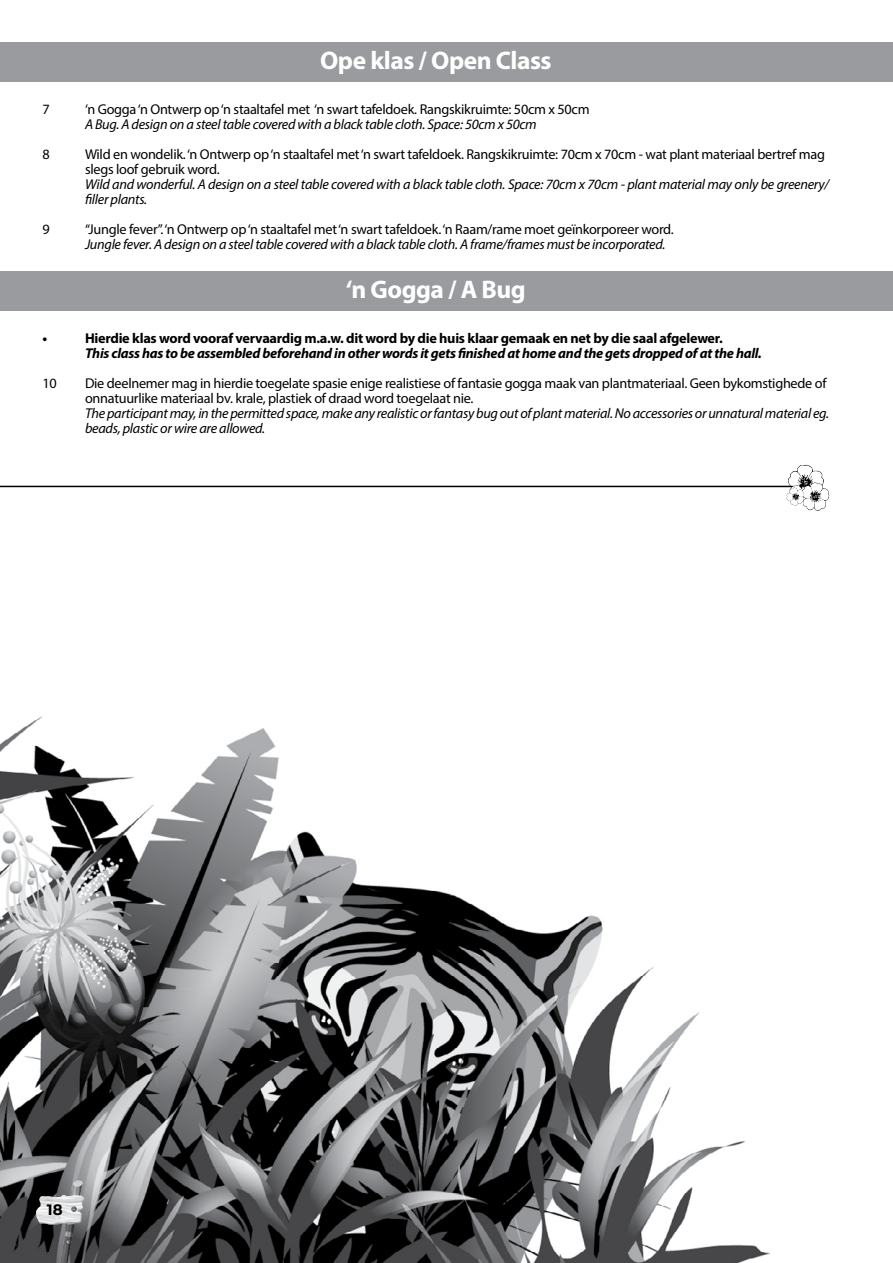
<style>
.page{position:relative;width:893px;height:1263px;background:#fff}
.page>*{position:absolute;margin:0;border:0;box-sizing:border-box;transform-origin:0 0}
.t1{font:700 25.5px "Myriad Pro";letter-spacing:-.02em;color:#fff}
.t2{font:700 15px "Montserrat";color:#000}
.t3{font:14.25px/15px "Myriad Pro";letter-spacing:-.02em;color:#000}
.t4{font:italic 14.25px/15px "Myriad Pro";letter-spacing:-.02em;color:#000}
.t5{font:italic 700 14.25px "Myriad Pro";letter-spacing:-.02em;color:#000}
.t6{font:700 14.25px "Myriad Pro";letter-spacing:-.02em;color:#000}
</style>
<div class="page">
<img style="left:0;top:716px;width:770px;height:547px">
<img style="left:36px;top:1180px;width:50px;height:83px">
<div style="left:0;top:43px;width:893px;height:39px;background:#999b9e"></div>
<div style="left:0;top:271px;width:893px;height:39px;background:#999b9e"></div>
<hr style="left:0;top:486px;width:808px;height:1px;background:#000">
<svg style="left:786px;top:465px;width:43px;height:46px"></svg>
<hr style="left:892px;top:274px;width:1px;height:81px;background:#999b9e">
<h1 class="t1" style="left:320px;top:44px;width:233px">Ope klas / Open Class</h1>
<p class="t3" style="left:43px;top:101px;width:9px">7</p>
<p class="t3" style="left:85px;top:101px;width:506px">‘n Gogga ‘n Ontwerp op ‘n staaltafel met ‘n swart tafeldoek. Rangskikruimte: 50cm x 50cm</p>
<p class="t4" style="left:85px;top:116px;width:453px">A Bug. A design on a steel table covered with a black table cloth. Space: 50cm x 50cm</p>
<p class="t3" style="left:43px;top:146px;width:9px">8</p>
<p class="t3" style="left:85px;top:146px;width:741px">Wild en wondelik. ‘n Ontwerp op ‘n staaltafel met ‘n swart tafeldoek. Rangskikruimte: 70cm x 70cm - wat plant materiaal bertref mag slegs loof gebruik word.</p>
<p class="t4" style="left:85px;top:176px;width:746px">Wild and wonderful. A design on a steel table covered with a black table cloth. Space: 70cm x 70cm - plant material may only be greenery/ filler plants.</p>
<p class="t3" style="left:43px;top:221px;width:9px">9</p>
<p class="t3" style="left:85px;top:221px;width:590px">“Jungle fever”. ‘n Ontwerp op ‘n staaltafel met ‘n swart tafeldoek. ‘n Raam/rame moet geïnkorporeer word.</p>
<p class="t4" style="left:85px;top:236px;width:582px">Jungle fever. A design on a steel table covered with a black table cloth. A frame/frames must be incorporated.</p>
<h1 class="t1" style="left:346px;top:273px;width:181px">‘n Gogga / A Bug</h1>
<p class="t6" style="left:43px;top:329px;width:6px">•</p>
<p class="t6" style="left:85px;top:329px;width:639px">Hierdie klas word vooraf vervaardig m.a.w. dit word by die huis klaar gemaak en net by die saal afgelewer.</p>
<p class="t5" style="left:85px;top:344px;width:678px">This class has to be assembled beforehand in other words it gets finished at home and the gets dropped of at the hall.</p>
<p class="t3" style="left:43px;top:376px;width:16px">10</p>
<p class="t3" style="left:85px;top:376px;width:743px">Die deelnemer mag in hierdie toegelate spasie enige realistiese of fantasie gogga maak van plantmateriaal. Geen bykomstighede of onnatuurlike materiaal bv. krale, plastiek of draad word toegelaat nie.</p>
<p class="t4" style="left:85px;top:406px;width:746px">The participant may, in the permitted space, make any realistic or fantasy bug out of plant material. No accessories or unnatural material eg. beads, plastic or wire are allowed.</p>
<p class="t2" style="left:47px;top:1199px;width:17px">18</p>
</div>
